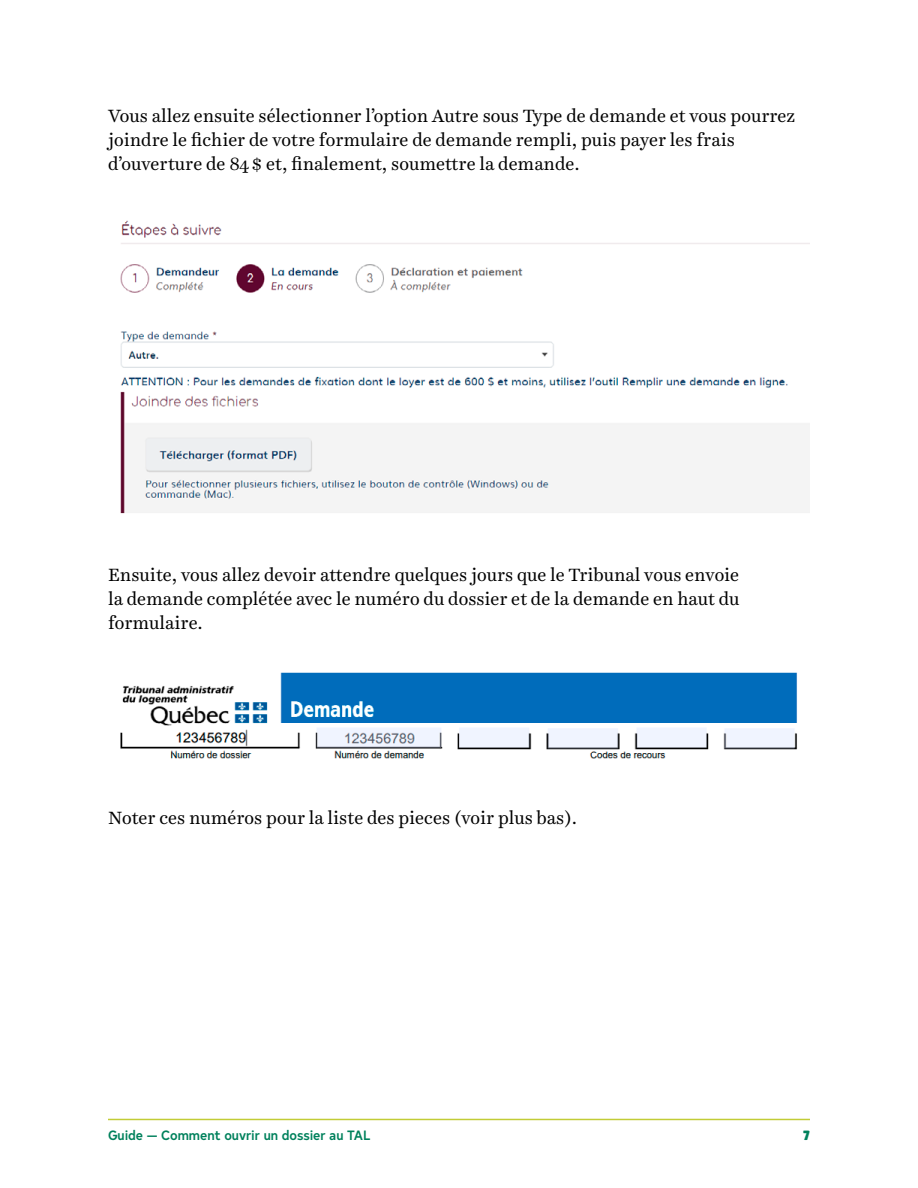
<style>
.page{position:relative;width:918px;height:1188px;background:#fff}
.page>*{position:absolute;margin:0;border:0;box-sizing:border-box;transform-origin:0 0}
.t1{font:18px/24px "Harriet Text";color:#000}
.t2{font:500 13.5px "Typold Condensed";color:#00815c}
.t3{font:13.5px "Lilita One";color:#00815c}
</style>
<div class="page">
<hr style="left:108px;top:1119px;width:702px;height:1px;background:#c2cc37">
<img style="left:120px;top:220px;width:690px;height:294px">
<img style="left:120px;top:672px;width:678px;height:87px">
<p class="t1" style="left:108px;top:103px;width:689px">Vous allez ensuite sélectionner l’option Autre sous Type de demande et vous pourrez joindre le fichier de votre formulaire de demande rempli, puis payer les frais d’ouverture de 84$ et, finalement, soumettre la demande.</p>
<p class="t1" style="left:108px;top:562px;width:633px;text-align:justify">Ensuite, vous allez devoir attendre quelques jours que le Tribunal vous envoie la demande complétée avec le numéro du dossier et de la demande en haut du formulaire.</p>
<p class="t1" style="left:108px;top:805px;width:471px">Noter ces numéros pour la liste des pieces (voir plus bas).</p>
<p class="t2" style="left:108px;top:1125px;width:264px">Guide — Comment ouvrir un dossier au TAL</p>
<p class="t3" style="left:803px;top:1128px;width:8px">7</p>
</div>
